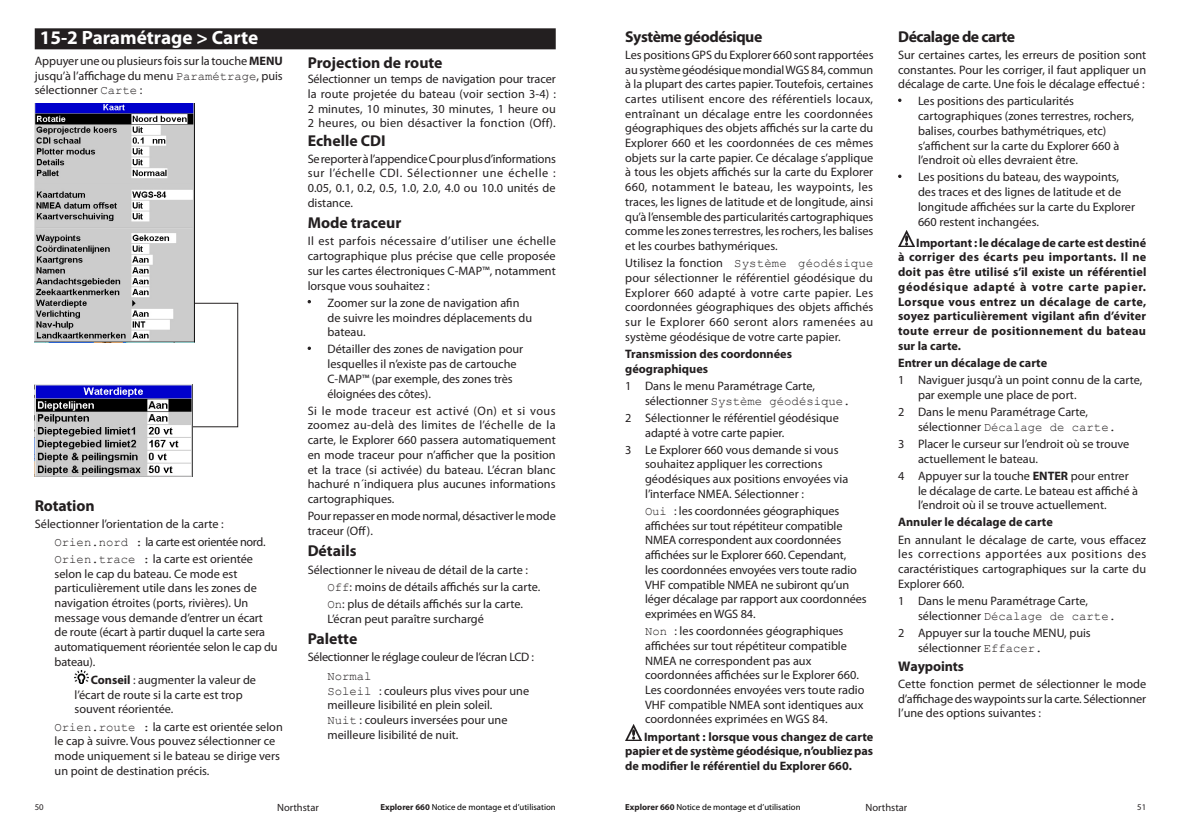
<style>
.page{position:relative;width:1181px;height:834px;background:#fff}
.page>*{position:absolute;margin:0;border:0;box-sizing:border-box;transform-origin:0 0}
.t1{font:700 19.25px "Myriad Pro";color:#fff}
.t2{font:700 15.75px "Myriad Pro";letter-spacing:-.01em;color:#231f20}
.t3{font:700 15.75px "Myriad Pro";letter-spacing:-.03em;color:#231f20}
.t4{font:700 14px "Myriad Pro";letter-spacing:-.01em;color:#231f20}
.t5{font:12.25px/14.7px "Myriad Pro";color:#231f20}
.t6{font:700 12.25px/14.7px "Myriad Pro";color:#231f20;text-align:justify}
.t7{font:12.25px "Courier New";color:#231f20}
.t8{font:12.25px "Myriad Pro";letter-spacing:-.02em;color:#231f20}
.t9{font:10.5px "Futura BT";color:#231f20}
.t10{font:8.75px "Myriad Pro";color:#000}
.t11{font:8.75px "Myriad Pro";color:#231f20}
.s1{font-weight:700}
.s2{font-family:"Courier New"}
.s3{font-family:"Myriad Pro"}
.s4{font-weight:700;color:#231f20}
</style>
<div class="page">
<img style="left:625px;top:724px;width:16px;height:16px">
<img style="left:898px;top:230px;width:16px;height:16px">
<svg style="left:178px;top:302px;width:61px;height:125px"></svg>
<div style="left:35px;top:28px;width:521px;height:21px;background:#231f20"></div>
<img style="left:74px;top:670px;width:14px;height:13px">
<svg style="left:308px;top:346px;width:3px;height:4px"></svg>
<img style="left:35px;top:103px;width:160px;height:239px">
<img style="left:35px;top:384px;width:158px;height:92px">
<h1 class="t1" style="left:40px;top:27px;width:220px">15-2 Paramétrage &gt; Carte</h1>
<p class="t5" style="left:35px;top:54px;width:249px;text-align:justify">Appuyer une ou plusieurs fois sur la touche <span class="s1">MENU </span>jusqu’à l’affichage du menu <span class="s2">Paramétrage</span>, puis sélectionner <span class="s2">Carte</span> :</p>
<p class="t2" style="left:35px;top:497px;width:61px">Rotation</p>
<p class="t5" style="left:55px;top:516px;width:212px;line-height:17.2px;text-indent:-20px">Sélectionner l’orientation de la carte :<br><span class="s2">Orien.nord :</span> la carte est orientée nord.<br><span class="s2">Orien.trace :</span> la carte est orientée</p>
<p class="t5" style="left:55px;top:566px;width:224px">selon le cap du bateau. Ce mode est particulièrement utile dans les zones de navigation étroites (ports, rivières). Un message vous demande d’entrer un écart de route (écart à partir duquel la carte sera automatiquement réorientée selon le cap du bateau).</p>
<p class="t5" style="left:74px;top:672px;width:183px;text-indent:16px"><span class="s1">Conseil</span> : augmenter la valeur de l’écart de route si la carte est trop souvent réorientée.</p>
<p class="t5" style="left:55px;top:719px;width:230px"><span class="s2">Orien.route :</span> la carte est orientée selon le cap à suivre. Vous pouvez sélectionner ce mode uniquement si le bateau se dirige vers un point de destination précis.</p>
<p class="t2" style="left:308px;top:54px;width:136px">Projection de route</p>
<p class="t5" style="left:308px;top:72px;width:250px;text-align:justify">Sélectionner un temps de navigation pour tracer la route projetée du bateau (voir section 3-4) :<br>2 minutes, 10 minutes, 30 minutes, 1 heure ou 2 heures, ou bien désactiver la fonction (Off).</p>
<p class="t2" style="left:308px;top:131px;width:79px">Echelle CDI</p>
<p class="t5" style="left:308px;top:151px;width:250px;text-align:justify">Se reporter à l’appendice C pour plus d’informations sur l’échelle CDI. Sélectionner une échelle :<br>0.05, 0.1, 0.2, 0.5, 1.0, 2.0, 4.0 ou 10.0 unités de distance.</p>
<p class="t2" style="left:308px;top:214px;width:95px">Mode traceur</p>
<p class="t5" style="left:308px;top:234px;width:250px;text-align:justify">Il est parfois nécessaire d’utiliser une échelle cartographique plus précise que celle proposée sur les cartes électroniques C-MAP™, notamment lorsque vous souhaitez :</p>
<p class="t5" style="left:327px;top:295px;width:206px">Zoomer sur la zone de navigation afin de suivre les moindres déplacements du bateau.</p>
<p class="t5" style="left:327px;top:342px;width:197px">Détailler des zones de navigation pour lesquelles il n’existe pas de cartouche C-MAP™ (par exemple, des zones très éloignées des côtes).</p>
<p class="t5" style="left:308px;top:403px;width:249px;text-align:justify">Si le mode traceur est activé (On) et si vous zoomez au-delà des limites de l’échelle de la carte, le Explorer 660 passera automatiquement en mode traceur pour n’afficher que la position et la trace (si activée) du bateau. L’écran blanc hachuré n´indiquera plus aucunes informations cartographiques.</p>
<p class="t5" style="left:308px;top:509px;width:250px">Pour repasser en mode normal, désactiver le mode traceur (Off).</p>
<p class="t2" style="left:308px;top:542px;width:50px">Détails</p>
<p class="t5" style="left:327px;top:561px;width:214px;line-height:17.2px;text-indent:-20px">Sélectionner le niveau de détail de la carte :<br><span class="s2">Off</span>: moins de détails affichés sur la carte.<br><span class="s2">On</span>: plus de détails affichés sur la carte.</p>
<p class="t5" style="left:327px;top:611px;width:158px">L’écran peut paraître surchargé</p>
<p class="t2" style="left:308px;top:629px;width:51px">Palette</p>
<p class="t8" style="left:308px;top:650px;width:228px">Sélectionner le réglage couleur de l’écran LCD :</p>
<p class="t7" style="left:327px;top:668px;width:46px">Normal</p>
<p class="t5" style="left:327px;top:683px;width:203px"><span class="s2">Soleil</span> : couleurs plus vives pour une meilleure lisibilité en plein soleil.<br><span class="s2">Nuit</span> : couleurs inversées pour une meilleure lisibilité de nuit.</p>
<p class="t3" style="left:625px;top:27px;width:139px">Système géodésique</p>
<p class="t5" style="left:625px;top:48px;width:250px;text-align:justify">Les positions GPS du Explorer 660 sont rapportées au système géodésique mondial WGS 84, commun à la plupart des cartes papier. Toutefois, certaines cartes utilisent encore des référentiels locaux, entraînant un décalage entre les coordonnées géographiques des objets affichés sur la carte du Explorer 660 et les coordonnées de ces mêmes objets sur la carte papier. Ce décalage s’applique à tous les objets affichés sur la carte du Explorer 660, notamment le bateau, les waypoints, les traces, les lignes de latitude et de longitude, ainsi qu’à l’ensemble des particularités cartographiques comme les zones terrestres, les rochers, les balises et les courbes bathymériques.</p>
<p class="t5" style="left:625px;top:256px;width:250px;text-align:justify">Utilisez la fonction <span class="s2">Système géodésique </span>pour sélectionner le référentiel géodésique du Explorer 660 adapté à votre carte papier. Les coordonnées géographiques des objets affichés sur le Explorer 660 seront alors ramenées au système géodésique de votre carte papier.</p>
<p class="t6" style="left:625px;top:346px;width:168px">Transmission des coordonnées géographiques</p>
<p class="t5" style="left:625px;top:378px;width:191px">1 Dans le menu Paramétrage Carte,</p>
<p class="t7" style="left:645px;top:393px;width:207px"><span class="s3">sélectionner</span> Système géodésique.</p>
<p class="t5" style="left:645px;top:410px;width:195px;text-indent:-20px">2 Sélectionner le référentiel géodésique adapté à votre carte papier.</p>
<p class="t5" style="left:645px;top:442px;width:205px;text-indent:-20px">3 Le Explorer 660 vous demande si vous souhaitez appliquer les corrections géodésiques aux positions envoyées via l’interface NMEA. Sélectionner :</p>
<p class="t5" style="left:645px;top:503px;width:223px"><span class="s2">Oui</span> : les coordonnées géographiques affichées sur tout répétiteur compatible NMEA correspondent aux coordonnées affichées sur le Explorer 660. Cependant,<br>les coordonnées envoyées vers toute radio VHF compatible NMEA ne subiront qu’un léger décalage par rapport aux coordonnées exprimées en WGS 84.</p>
<p class="t5" style="left:645px;top:623px;width:221px"><span class="s2">Non</span> : les coordonnées géographiques affichées sur tout répétiteur compatible NMEA ne correspondent pas aux coordonnées affichées sur le Explorer 660.<br>Les coordonnées envoyées vers toute radio VHF compatible NMEA sont identiques aux coordonnées exprimées en WGS 84.</p>
<p class="t6" style="left:625px;top:729px;width:249px;text-indent:19px">Important : lorsque vous changez de carte papier et de système géodésique, n’oubliez pas de modifier le référentiel du Explorer 660.</p>
<p class="t3" style="left:898px;top:27px;width:118px">Décalage de carte</p>
<p class="t5" style="left:898px;top:48px;width:250px;text-align:justify">Sur certaines cartes, les erreurs de position sont constantes. Pour les corriger, il faut appliquer un décalage de carte. Une fois le décalage effectué :</p>
<p class="t5" style="left:918px;top:94px;width:217px">Les positions des particularités cartographiques (zones terrestres, rochers, balises, courbes bathymétriques, etc) s’affichent sur la carte du Explorer 660 à l’endroit où elles devraient être.</p>
<p class="t5" style="left:918px;top:170px;width:218px">Les positions du bateau, des waypoints, des traces et des lignes de latitude et de longitude affichées sur la carte du Explorer 660 restent inchangées.</p>
<p class="t6" style="left:898px;top:235px;width:250px;text-indent:18px">Important : le décalage de carte est destiné à corriger des écarts peu importants. Il ne doit pas être utilisé s’il existe un référentiel géodésique adapté à votre carte papier.<br>Lorsque vous entrez un décalage de carte, soyez particulièrement vigilant afin d’éviter toute erreur de positionnement du bateau sur la carte.</p>
<p class="t6" style="left:898px;top:355px;width:150px">Entrer un décalage de carte</p>
<p class="t5" style="left:918px;top:373px;width:226px;text-indent:-20px">1 Naviguer jusqu’à un point connu de la carte, par exemple une place de port.</p>
<p class="t5" style="left:898px;top:404px;width:191px">2 Dans le menu Paramétrage Carte,</p>
<p class="t7" style="left:918px;top:419px;width:199px"><span class="s3">sélectionner</span> Décalage de carte.</p>
<p class="t5" style="left:918px;top:436px;width:213px;text-indent:-20px">3 Placer le curseur sur l’endroit où se trouve actuellement le bateau.</p>
<p class="t5" style="left:918px;top:468px;width:221px;text-indent:-20px">4 Appuyer sur la touche <span class="s1">ENTER</span> pour entrer le décalage de carte. Le bateau est affiché à l’endroit où il se trouve actuellement.</p>
<p class="t6" style="left:898px;top:515px;width:156px">Annuler le décalage de carte</p>
<p class="t5" style="left:898px;top:532px;width:250px;text-align:justify">En annulant le décalage de carte, vous effacez les corrections apportées aux positions des caractéristiques cartographiques sur la carte du Explorer 660.</p>
<p class="t5" style="left:898px;top:593px;width:191px">1 Dans le menu Paramétrage Carte,</p>
<p class="t7" style="left:918px;top:608px;width:199px"><span class="s3">sélectionner</span> Décalage de carte.</p>
<p class="t5" style="left:918px;top:625px;width:174px;text-indent:-20px">2 Appuyer sur la touche MENU, puis sélectionner <span class="s2">Effacer.</span></p>
<p class="t4" style="left:898px;top:658px;width:67px">Waypoints</p>
<p class="t5" style="left:898px;top:676px;width:249px;text-align:justify">Cette fonction permet de sélectionner le mode d’affichage des waypoints sur la carte. Sélectionner l’une des options suivantes :</p>
<p class="t11" style="left:35px;top:801px;width:10px">50</p>
<p class="t9" style="left:277px;top:801px;width:43px">Northstar</p>
<p class="t10" style="left:380px;top:801px;width:177px"><span class="s4">Explorer 660</span> Notice de montage et d’utilisation</p>
<p class="t10" style="left:625px;top:801px;width:177px"><span class="s4">Explorer 660</span> Notice de montage et d’utilisation</p>
<p class="t9" style="left:865px;top:801px;width:43px">Northstar</p>
<p class="t11" style="left:1137px;top:801px;width:10px">51</p>
</div>
